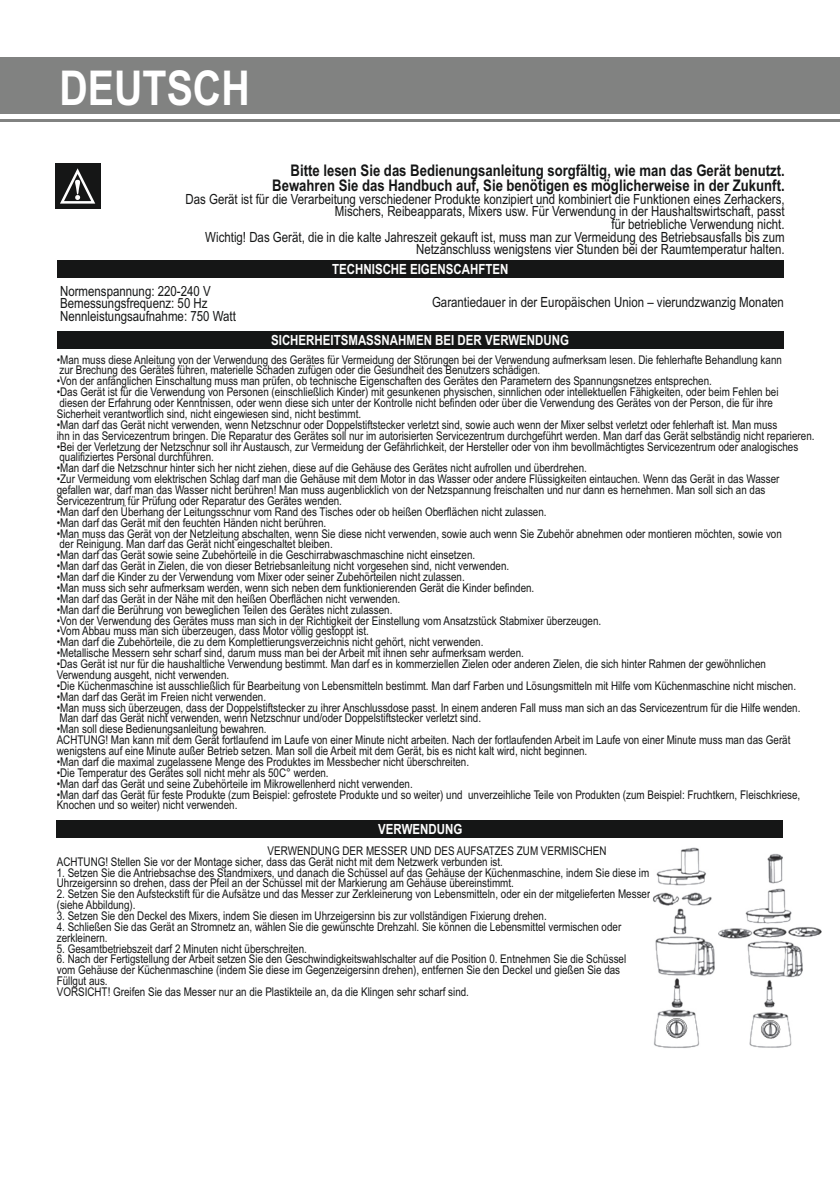
<style>
.page{position:relative;width:840px;height:1191px;background:#fff}
.page>*{position:absolute;margin:0;border:0;box-sizing:border-box;transform-origin:0 0}
.t1{font:700 48px "Arial Narrow";color:#fff}
.t2{font:700 16px/14.6px "Arial Narrow";color:#151616;text-align:right}
.t3{font:14px/12.6px "Arial Narrow";color:#151616;text-align:right}
.t4{font:700 14px "Arial Narrow";color:#fff}
.t5{font:12px/10.8px "Arial Narrow";color:#151616}
</style>
<div class="page">
<div style="left:0;top:57px;width:839px;height:56px;background:#818281"></div>
<hr style="left:0;top:119px;width:839px;height:3px;background:#818281">
<div style="left:55px;top:163px;width:45px;height:46px;background:#151616"></div>
<svg style="left:60px;top:168px;width:35px;height:36px"></svg>
<div style="left:57px;top:260px;width:725px;height:17px;background:#151616"></div>
<div style="left:57px;top:331px;width:725px;height:17px;background:#151616"></div>
<div style="left:57px;top:820px;width:725px;height:17px;background:#151616"></div>
<img style="left:652px;top:847px;width:63px;height:201px">
<img style="left:718px;top:854px;width:102px;height:194px">
<h1 class="t1" style="left:59px;top:70px;width:192px">DEUTSCH</h1>
<h2 class="t2" style="left:272px;top:165px;width:513px">Bitte lesen Sie das Bedienungsanleitung sorgfältig, wie man das Gerät benutzt.<br>Bewahren Sie das Handbuch auf, Sie benötigen es möglicherweise in der Zukunft.</h2>
<p class="t3" style="left:185px;top:194px;width:600px">Das Gerät ist für die Verarbeitung verschiedener Produkte konzipiert und kombiniert die Funktionen eines Zerhackers, Mischers, Reibeapparats, Mixers usw. Für Verwendung in der Haushaltswirtschaft, passt<br>für betriebliche Verwendung nicht.<br>Wichtig! Das Gerät, die in die kalte Jahreszeit gekauft ist, muss man zur Vermeidung des Betriebsausfalls bis zum Netzanschluss wenigstens vier Stunden bei der Raumtemperatur halten.</p>
<p class="t3" style="left:60px;top:286px;width:177px;text-align:left">Normenspannung: 220-240 V<br>Bemessungsfrequenz: 50 Hz<br>Nennleistungsaufnahme: 750 Watt</p>
<p class="t4" style="left:332px;top:264px;width:178px">TECHNISCHE EIGENSCAHFTEN</p>
<p class="t3" style="left:432px;top:297px;width:353px">Garantiedauer in der Europäischen Union – vierundzwanzig Monaten</p>
<p class="t4" style="left:271px;top:335px;width:299px">SICHERHEITSMASSNAHMEN BEI DER VERWENDUNG</p>
<p class="t5" style="left:57px;top:355px;width:726px">• Man muss diese Anleitung von der Verwendung des Gerätes für Vermeidung der Störungen bei der Verwendung aufmerksam lesen. Die fehlerhafte Behandlung kann zur Brechung des Gerätes führen, materielle Schaden zufügen oder die Gesundheit des Benutzers schädigen.</p>
<p class="t5" style="left:57px;top:377px;width:656px">• Von der anfänglichen Einschaltung muss man prüfen, ob technische Eigenschaften des Gerätes den Parametern des Spannungsnetzes entsprechen.</p>
<p class="t5" style="left:57px;top:388px;width:723px">• Das Gerät ist für die Verwendung von Personen (einschließlich Kinder) mit gesunkenen physischen, sinnlichen oder intellektuellen Fähigkeiten, oder beim Fehlen bei diesen der Erfahrung oder Kenntnissen, oder wenn diese sich unter der Kontrolle nicht befinden oder über die Verwendung des Gerätes von der Person, die für ihre<br>Sicherheit verantwortlich sind, nicht eingewiesen sind, nicht bestimmt.</p>
<p class="t5" style="left:57px;top:420px;width:758px">• Man darf das Gerät nicht verwenden, wenn Netzschnur oder Doppelstiftstecker verletzt sind, sowie auch wenn der Mixer selbst verletzt oder fehlerhaft ist. Man muss<br>ihn in das Servicezentrum bringen. Die Reparatur des Gerätes soll nur im autorisierten Servicezentrum durchgeführt werden. Man darf das Gerät selbständig nicht reparieren.</p>
<p class="t5" style="left:57px;top:442px;width:742px">• Bei der Verletzung der Netzschnur soll ihr Austausch, zur Vermeidung der Gefährlichkeit, der Hersteller oder von ihm bevollmächtigtes Servicezentrum oder analogisches qualifiziertes Personal durchführen.</p>
<p class="t5" style="left:57px;top:464px;width:531px">• Man darf die Netzschnur hinter sich her nicht ziehen, diese auf die Gehäuse des Gerätes nicht aufrollen und überdrehen.</p>
<p class="t5" style="left:57px;top:474px;width:723px">• Zur Vermeidung vom elektrischen Schlag darf man die Gehäuse mit dem Motor in das Wasser oder andere Flüssigkeiten eintauchen. Wenn das Gerät in das Wasser gefallen war, darf man das Wasser nicht berühren! Man muss augenblicklich von der Netzspannung freischalten und nur dann es hernehmen. Man soll sich an das<br>Servicezentrum für Prüfung oder Reparatur des Gerätes wenden.</p>
<p class="t5" style="left:57px;top:507px;width:491px">• Man darf den Überhang der Leitungsschnur vom Rand des Tisches oder ob heißen Oberflächen nicht zulassen.</p>
<p class="t5" style="left:57px;top:518px;width:271px">• Man darf das Gerät mit den feuchten Händen nicht berühren.</p>
<p class="t5" style="left:57px;top:529px;width:726px">• Man muss das Gerät von der Netzleitung abschalten, wenn Sie diese nicht verwenden, sowie auch wenn Sie Zubehör abnehmen oder montieren möchten, sowie von der Reinigung. Man darf das Gerät nicht eingeschaltet bleiben.</p>
<p class="t5" style="left:57px;top:551px;width:420px">• Man darf das Gerät sowie seine Zubehörteile in die Geschirrabwaschmaschine nicht einsetzen.</p>
<p class="t5" style="left:57px;top:561px;width:453px">• Man darf das Gerät in Zielen, die von dieser Betriebsanleitung nicht vorgesehen sind, nicht verwenden.</p>
<p class="t5" style="left:57px;top:572px;width:409px">• Man darf die Kinder zu der Verwendung vom Mixer oder seiner Zubehörteilen nicht zulassen.</p>
<p class="t5" style="left:57px;top:583px;width:479px">• Man muss sich sehr aufmerksam werden, wenn sich neben dem funktionierenden Gerät die Kinder befinden.</p>
<p class="t5" style="left:57px;top:594px;width:345px">• Man darf das Gerät in der Nähe mit den heißen Oberflächen nicht verwenden.</p>
<p class="t5" style="left:57px;top:605px;width:337px">• Man darf die Berührung von beweglichen Teilen des Gerätes nicht zulassen.</p>
<p class="t5" style="left:57px;top:616px;width:545px">• Von der Verwendung des Gerätes muss man sich in der Richtigkeit der Einstellung vom Ansatzstück Stabmixer überzeugen.</p>
<p class="t5" style="left:57px;top:627px;width:313px">• Vom Abbau muss man sich überzeugen, dass Motor völlig gestoppt ist.</p>
<p class="t5" style="left:57px;top:638px;width:428px">• Man darf die Zubehörteile, die zu dem Komplettierungsverzeichnis nicht gehört, nicht verwenden.</p>
<p class="t5" style="left:57px;top:648px;width:468px">• Metallische Messern sehr scharf sind, darum muss man bei der Arbeit mit ihnen sehr aufmerksam werden.</p>
<p class="t5" style="left:57px;top:659px;width:710px">• Das Gerät ist nur für die haushaltliche Verwendung bestimmt. Man darf es in kommerziellen Zielen oder anderen Zielen, die sich hinter Rahmen der gewöhnlichen<br>Verwendung ausgeht, nicht verwenden.</p>
<p class="t5" style="left:57px;top:681px;width:740px">• Die Küchenmaschine ist ausschließlich für Bearbeitung von Lebensmitteln bestimmt. Man darf Farben und Lösungsmitteln mit Hilfe vom Küchenmaschine nicht mischen.</p>
<p class="t5" style="left:57px;top:692px;width:211px">• Man darf das Gerät im Freien nicht verwenden.</p>
<p class="t5" style="left:57px;top:703px;width:744px">• Man muss sich überzeugen, dass der Doppelstiftstecker zu ihrer Anschlussdose passt. In einem anderen Fall muss man sich an das Servicezentrum für die Hilfe wenden.<br>Man darf das Gerät nicht verwenden, wenn Netzschnur und/oder Doppelstiftstecker verletzt sind.</p>
<p class="t5" style="left:57px;top:725px;width:734px">• Man soll diese Bedienungsanleitung bewahren.<br>ACHTUNG! Man kann mit dem Gerät fortlaufend im Laufe von einer Minute nicht arbeiten. Nach der fortlaufenden Arbeit im Laufe von einer Minute muss man das Gerät wenigstens auf eine Minute außer Betrieb setzen. Man soll die Arbeit mit dem Gerät, bis es nicht kalt wird, nicht beginnen.</p>
<p class="t5" style="left:57px;top:757px;width:413px">• Man darf die maximal zugelassene Menge des Produktes im Messbecher nicht überschreiten.</p>
<p class="t5" style="left:57px;top:768px;width:273px">• Die Temperatur des Gerätes soll nicht mehr als 50С° werden.</p>
<p class="t5" style="left:57px;top:779px;width:357px">• Man darf das Gerät und seine Zubehörteile im Mikrowellenherd nicht verwenden.</p>
<p class="t5" style="left:57px;top:790px;width:744px">• Man darf das Gerät für feste Produkte (zum Beispiel: gefrostete Produkte und so weiter) und unverzeihliche Teile von Produkten (zum Beispiel: Fruchtkern, Fleischkriese,<br>Knochen und so weiter) nicht verwenden.</p>
<p class="t4" style="left:378px;top:824px;width:85px">VERWENDUNG</p>
<p class="t5" style="left:57px;top:846px;width:551px;text-indent:211px">VERWENDUNG DER MESSER UND DES AUFSATZES ZUM VERMISCHEN<br>ACHTUNG! Stellen Sie vor der Montage sicher, dass das Gerät nicht mit dem Netzwerk verbunden ist.</p>
<p class="t5" style="left:57px;top:868px;width:593px">1. Setzen Sie die Antriebsachse des Standmixers, und danach die Schüssel auf das Gehäuse der Küchenmaschine, indem Sie diese im<br>Uhrzeigersinn so drehen, dass der Pfeil an der Schüssel mit der Markierung am Gehäuse übereinstimmt.</p>
<p class="t5" style="left:57px;top:889px;width:594px">2. Setzen Sie den Aufsteckstift für die Aufsätze und das Messer zur Zerkleinerung von Lebensmitteln, oder ein der mitgelieferten Messer (siehe Abbildung).</p>
<p class="t5" style="left:57px;top:911px;width:491px">3. Setzen Sie den Deckel des Mixers, indem Sie diesen im Uhrzeigersinn bis zur vollständigen Fixierung drehen.</p>
<p class="t5" style="left:57px;top:922px;width:565px">4. Schließen Sie das Gerät an Stromnetz an, wählen Sie die gewünschte Drehzahl. Sie können die Lebensmittel vermischen oder zerkleinern.</p>
<p class="t5" style="left:57px;top:944px;width:251px">5. Gesamtbetriebszeit darf 2 Minuten nicht überschreiten.</p>
<p class="t5" style="left:57px;top:955px;width:570px">6. Nach der Fertigstellung der Arbeit setzen Sie den Geschwindigkeitswahlschalter auf die Position 0. Entnehmen Sie die Schüssel vom Gehäuse der Küchenmaschine (indem Sie diese im Gegenzeigersinn drehen), entfernen Sie den Deckel und gießen Sie das Füllgut aus.<br>VORSICHT! Greifen Sie das Messer nur an die Plastikteile an, da die Klingen sehr scharf sind.</p>
</div>
